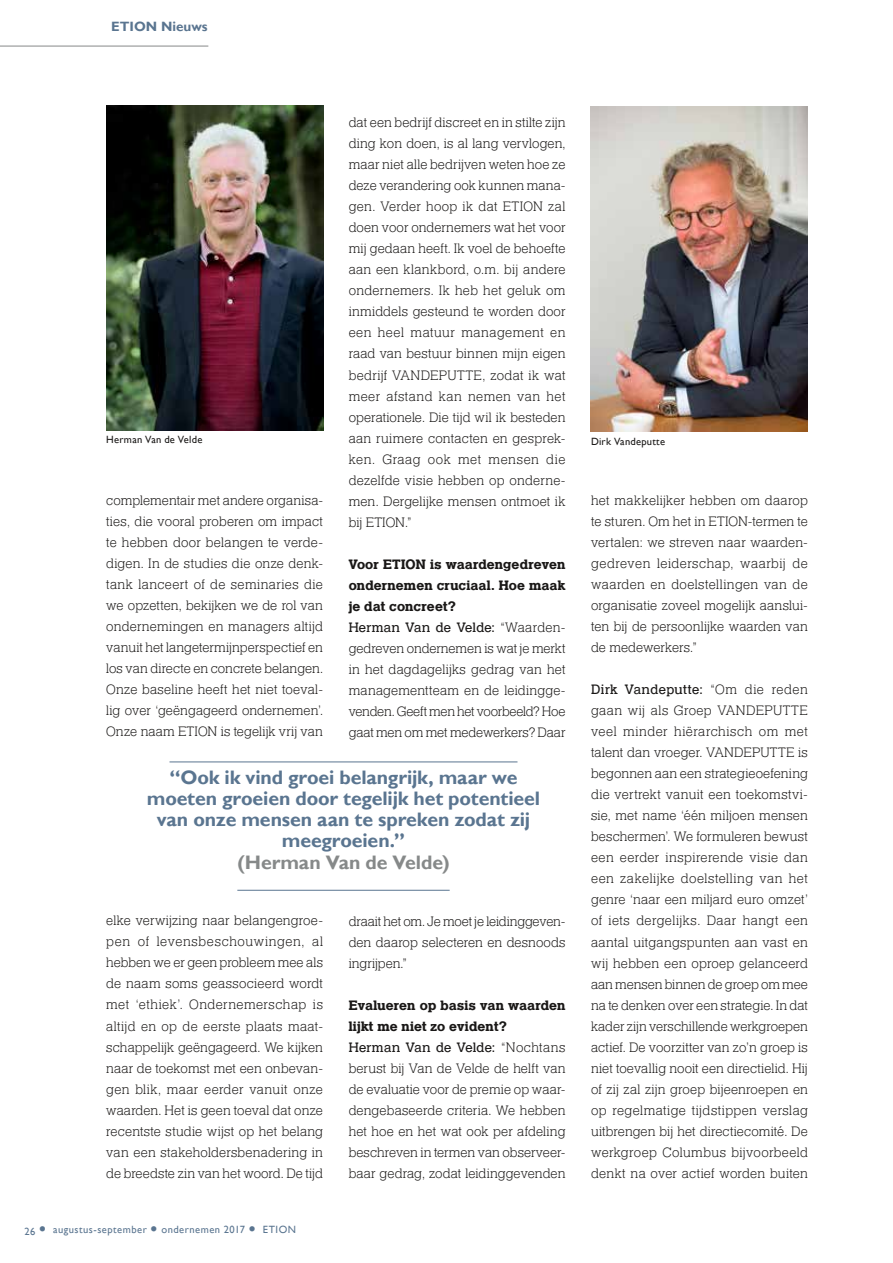
<style>
.page{position:relative;width:893px;height:1263px;background:#fff}
.page>*{position:absolute;margin:0;border:0;box-sizing:border-box;transform-origin:0 0}
.t1{font:700 19.5px/21.3px "Gill Sans";letter-spacing:-.01em;color:#5a7590;text-align:center}
.t2{font:700 19.5px "Gill Sans";letter-spacing:-.005em;color:#868989}
.t3{font:300 14.25px/21px "Helserif";letter-spacing:.005em;color:#1a1817;text-align:justify}
.t4{font:700 14.25px/21px "Helserif";letter-spacing:.01em;color:#1a1817;text-align:justify}
.t5{font:14.25px "Helserif Boo";letter-spacing:.015em;color:#1a1817}
.t6{font:700 13.5px "Gill Sans";color:#5a7590}
.t7{font:10.5px "Gill Sans";letter-spacing:.05em;color:#5a7590}
.t8{font:10.5px "Gill Sans";letter-spacing:.025em;color:#1a1817}
.s1{font-family:"Helserif";font-weight:300}
.s2{font-size:21px}
</style>
<div class="page">
<hr style="left:0;top:46px;width:208px;height:1px;background:#878989">
<hr style="left:169px;top:761px;width:348px;height:1px;background:#5a7590">
<hr style="left:237px;top:890px;width:213px;height:1px;background:#5a7590">
<img style="left:106px;top:106px;width:217px;height:325px">
<img style="left:591px;top:106px;width:217px;height:326px">
<p class="t6" style="left:111px;top:18px;width:98px">ETION Nieuws</p>
<p class="t3" style="left:349px;top:113px;width:218px">dat een bedrijf discreet en in stilte zijn ding kon doen, is al lang vervlogen, maar niet alle bedrijven weten hoe ze deze verandering ook kunnen mana&shy;gen. Verder hoop ik dat ETION zal doen voor ondernemers wat het voor mij gedaan heeft. Ik voel de behoefte aan een klankbord, o.m. bij andere ondernemers. Ik heb het geluk om inmiddels gesteund te worden door een heel matuur management en raad van bestuur binnen mijn eigen bedrijf VANDEPUTTE, zodat ik wat meer afstand kan nemen van het operationele. Die tijd wil ik besteden aan ruimere contacten en gesprek&shy;ken. Graag ook met mensen die dezelfde visie hebben op onderne&shy;men. Dergelijke mensen ontmoet ik bij ETION.”</p>
<p class="t4" style="left:349px;top:554px;width:218px">Voor ETION is waardengedreven ondernemen cruciaal. Hoe maak je dat concreet?</p>
<p class="t5" style="left:349px;top:619px;width:218px">Herman Van de Velde: <span class="s1">“Waarden-</span></p>
<p class="t3" style="left:349px;top:638px;width:218px">gedreven ondernemen is wat je merkt in het dagdagelijks gedrag van het managementteam en de leidingge&shy;venden. Geeft men het voorbeeld? Hoe gaat men om met medewerkers? Daar</p>
<p class="t8" style="left:106px;top:433px;width:98px">Herman Van de Velde</p>
<p class="t8" style="left:591px;top:435px;width:76px">Dirk Vandeputte</p>
<p class="t3" style="left:106px;top:491px;width:218px">complementair met andere organisa&shy;ties, die vooral proberen om impact te hebben door belangen te verde&shy;digen. In de studies die onze denk&shy;tank lanceert of de seminaries die we opzetten, bekijken we de rol van ondernemingen en managers altijd vanuit het langetermijnperspectief en los van directe en concrete belangen.<br>Onze baseline heeft het niet toeval&shy;lig over ‘geëngageerd ondernemen’.<br>Onze naam ETION is tegelijk vrij van</p>
<p class="t3" style="left:591px;top:491px;width:218px">het makkelijker hebben om daarop te sturen. Om het in ETION-termen te vertalen: we streven naar waarden&shy;gedreven leiderschap, waarbij de waarden en doelstellingen van de organisatie zoveel mogelijk aanslui&shy;ten bij de persoonlijke waarden van de medewerkers.”</p>
<p class="t5" style="left:591px;top:681px;width:218px">Dirk Vandeputte: <span class="s1">“Om die reden</span></p>
<p class="t3" style="left:591px;top:701px;width:218px">gaan wij als Groep VANDEPUTTE veel minder hiërarchisch om met talent dan vroeger. VANDEPUTTE is begonnen aan een strategieoefening die vertrekt vanuit een toekomstvi&shy;sie, met name ‘één miljoen mensen beschermen’. We formuleren bewust een eerder inspirerende visie dan een zakelijke doelstelling van het genre ‘naar een miljard euro omzet’ of iets dergelijks. Daar hangt een aantal uitgangspunten aan vast en wij hebben een oproep gelanceerd aan mensen binnen de groep om mee na te denken over een strategie. In dat kader zijn verschillende werkgroepen actief. De voorzitter van zo’n groep is niet toevallig nooit een directielid. Hij of zij zal zijn groep bijeenroepen en op regelmatige tijdstippen verslag uitbrengen bij het directiecomité. De werkgroep Columbus bijvoorbeeld denkt na over actief worden buiten</p>
<h1 class="t1" style="left:147px;top:767px;width:395px">“Ook ik vind groei belangrijk, maar we moeten groeien door tegelijk het potentieel van onze mensen aan te spreken zodat zij meegroeien.”</h1>
<h1 class="t2" style="left:237px;top:850px;width:214px">(Herman Van de Velde)</h1>
<p class="t3" style="left:106px;top:911px;width:218px">elke verwijzing naar belangengroe&shy;pen of levensbeschouwingen, al hebben we er geen probleem mee als de naam soms geassocieerd wordt met ‘ethiek’. Ondernemerschap is altijd en op de eerste plaats maat&shy;schappelijk geëngageerd. We kijken naar de toekomst met een onbevan&shy;gen blik, maar eerder vanuit onze waarden. Het is geen toeval dat onze recentste studie wijst op het belang van een stakeholdersbenadering in de breedste zin van het woord. De tijd</p>
<p class="t3" style="left:349px;top:911px;width:218px">draait het om. Je moet je leidinggeven&shy;den daarop selecteren en desnoods ingrijpen.”</p>
<p class="t4" style="left:349px;top:995px;width:218px">Evalueren op basis van waarden lijkt me niet zo evident?</p>
<p class="t5" style="left:349px;top:1039px;width:218px">Herman Van de Velde: <span class="s1">“Nochtans</span></p>
<p class="t3" style="left:349px;top:1058px;width:218px">berust bij Van de Velde de helft van de evaluatie voor de premie op waar&shy;dengebaseerde criteria. We hebben het hoe en het wat ook per afdeling beschreven in termen van observeer&shy;baar gedrag, zodat leidinggevenden</p>
<p class="t7" style="left:24px;top:1223px;width:273px">26 <span class="s2">•</span> augustus-september <span class="s2">•</span> ondernemen 2017 <span class="s2">•</span> ETION</p>
</div>
